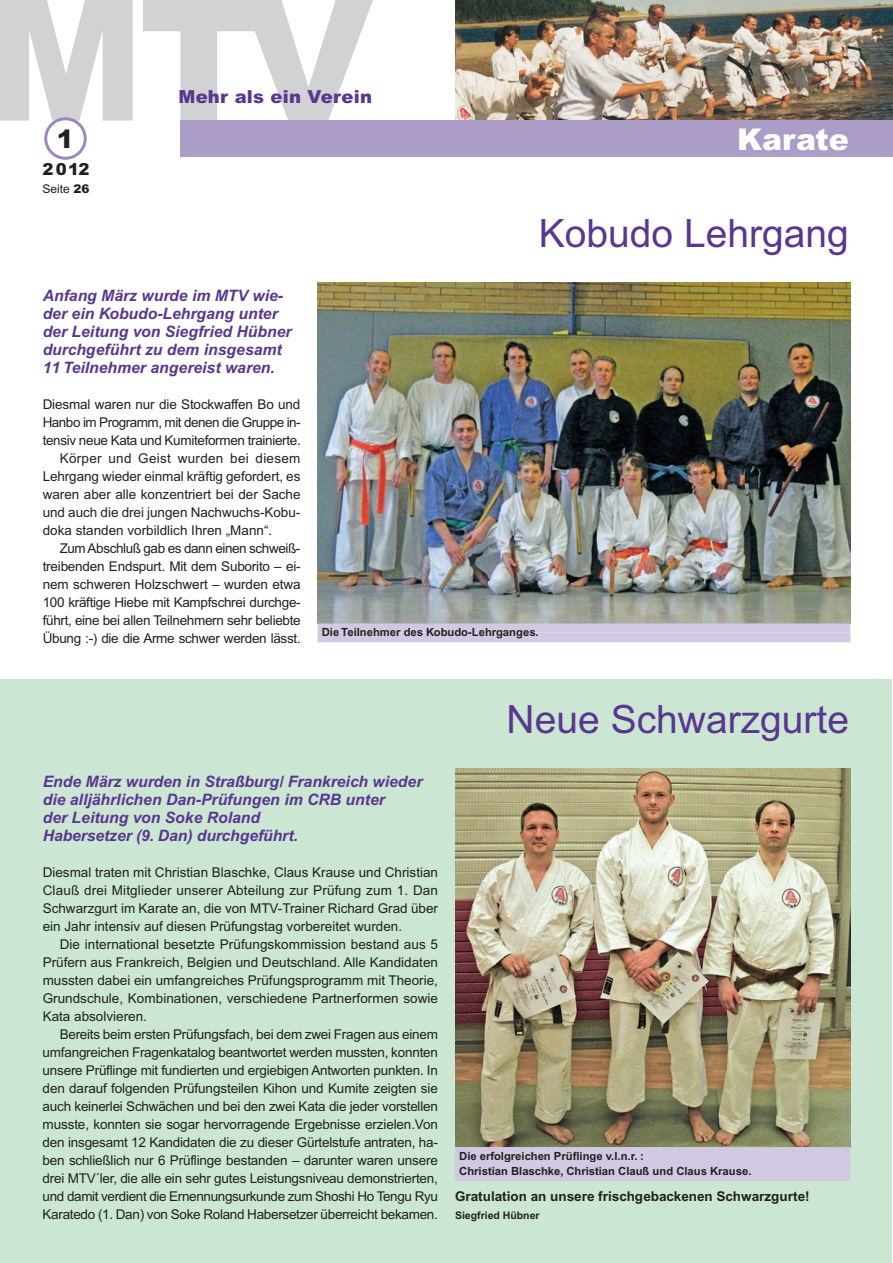
<style>
.page{position:relative;width:893px;height:1263px;background:#fff}
.page>*{position:absolute;margin:0;border:0;box-sizing:border-box;transform-origin:0 0}
.t1{font:39px "Arial";color:#5a3690}
.t2{font:900 30px "Arial";color:#fff}
.t3{font:900 25.5px "Arial";color:#231f20}
.t4{font:900 18px "Arial";letter-spacing:.015em;color:#5a3690}
.t5{font:900 16.5px "Arial";color:#231f20}
.t6{font:italic 700 15.75px/18px "Arial";color:#5a3690}
.t7{font:13.5px/18px "Arial";letter-spacing:-.01em;color:#231f20;text-align:justify}
.t8{font:700 13.5px "Arial";color:#231f20}
.t9{font:13.5px "Arial";letter-spacing:-.035em;color:#231f20}
.t10{font:13.5px "Arial";letter-spacing:-.03em;color:#231f20}
.t11{font:13.5px "Arial";letter-spacing:.02em;color:#231f20}
.t12{font:12px "Arial";color:#231f20}
.t13{font:700 11.25px/15px "Arial";color:#231f20}
.t14{font:700 10.5px "Arial";color:#231f20}
.s1{font-weight:900}
</style>
<div class="page">
<div style="left:0;top:679px;width:891px;height:584px;background:#cbe6d3"></div>
<svg style="left:143px;top:0;width:234px;height:121px"></svg>
<svg style="left:0;top:0;width:133px;height:160px"></svg>
<img style="left:455px;top:0;width:437px;height:121px">
<div style="left:180px;top:121px;width:713px;height:36px;background:#ac9cc8"></div>
<img style="left:892px;top:0;width:1px;height:121px">
<img style="left:455px;top:769px;width:395px;height:378px">
<img style="left:317px;top:283px;width:533px;height:340px">
<div style="left:455px;top:1147px;width:395px;height:9px;background:#d1c8e1"></div>
<div style="left:455px;top:1156px;width:395px;height:10px;background:#d1c8e1"></div>
<div style="left:455px;top:1162px;width:395px;height:9px;background:#d1c8e1"></div>
<div style="left:455px;top:1171px;width:395px;height:10px;background:#d1c8e1"></div>
<div style="left:317px;top:623px;width:533px;height:9px;background:#d1c8e1"></div>
<div style="left:317px;top:632px;width:533px;height:10px;background:#d1c8e1"></div>
<h3 class="t3" style="left:57px;top:122px;width:19px">1</h3>
<p class="t5" style="left:43px;top:159px;width:48px">2012</p>
<p class="t12" style="left:43px;top:184px;width:48px">Seite <span class="s1">26</span></p>
<h3 class="t4" style="left:179px;top:85px;width:195px">Mehr als ein Verein</h3>
<h2 class="t2" style="left:737px;top:120px;width:113px">Karate</h2>
<h1 class="t1" style="left:539px;top:219px;width:312px">Kobudo Lehrgang</h1>
<p class="t6" style="left:43px;top:286px;width:250px">Anfang März wurde im MTV wie&shy;der ein Kobudo-Lehrgang unter der Leitung von Siegfried Hübner durchgeführt zu dem insgesamt<br>11 Teilnehmer angereist waren.</p>
<p class="t7" style="left:43px;top:396px;width:259px">Diesmal waren nur die Stockwaffen Bo und</p>
<p class="t9" style="left:43px;top:417px;width:260px">Hanbo im Programm, mit denen die Gruppe in-</p>
<p class="t7" style="left:43px;top:432px;width:260px">tensiv neue Kata und Kumiteformen trainierte.</p>
<p class="t11" style="left:60px;top:453px;width:242px">Körper und Geist wurden bei diesem</p>
<p class="t7" style="left:43px;top:468px;width:259px">Lehrgang wieder einmal kräftig gefordert, es</p>
<p class="t7" style="left:43px;top:486px;width:259px">waren aber alle konzentriert bei der Sache</p>
<p class="t7" style="left:43px;top:504px;width:259px">und auch die drei jungen Nachwuchs-Kobu-</p>
<p class="t7" style="left:43px;top:522px;width:231px">doka standen vorbildlich Ihren „Mann“.</p>
<p class="t10" style="left:60px;top:543px;width:242px">Zum Abschluß gab es dann einen schweiß-</p>
<p class="t7" style="left:43px;top:558px;width:259px">treibenden Endspurt. Mit dem Suborito – ei-</p>
<p class="t7" style="left:43px;top:576px;width:260px">nem schweren Holzschwert – wurden etwa</p>
<p class="t7" style="left:43px;top:594px;width:260px">100 kräftige Hiebe mit Kampfschrei durchge-</p>
<p class="t7" style="left:43px;top:612px;width:260px">führt, eine bei allen Teilnehmern sehr beliebte</p>
<p class="t7" style="left:43px;top:630px;width:260px">Übung :-) die die Arme schwer werden lässt.</p>
<p class="t13" style="left:322px;top:625px;width:218px">Die Teilnehmer des Kobudo-Lehrganges.</p>
<h1 class="t1" style="left:507px;top:705px;width:344px">Neue Schwarzgurte</h1>
<p class="t6" style="left:43px;top:772px;width:381px">Ende März wurden in Straßburg/ Frankreich wieder die alljährlichen Dan-Prüfungen im CRB unter<br>der Leitung von Soke Roland<br>Habersetzer (9. Dan) durchgeführt.</p>
<p class="t7" style="left:43px;top:864px;width:397px">Diesmal traten mit Christian Blaschke, Claus Krause und Christian Clauß drei Mitglieder unserer Abteilung zur Prüfung zum 1. Dan Schwarzgurt im Karate an, die von MTV-Trainer Richard Grad über ein Jahr intensiv auf diesen Prüfungstag vorbereitet wurden.</p>
<p class="t7" style="left:43px;top:936px;width:397px;text-indent:17px">Die international besetzte Prüfungskommission bestand aus 5<br>Prüfern aus Frankreich, Belgien und Deutschland. Alle Kandidaten mussten dabei ein umfangreiches Prüfungsprogramm mit Theorie, Grundschule, Kombinationen, verschiedene Partnerformen sowie Kata absolvieren.</p>
<p class="t7" style="left:43px;top:1026px;width:397px;text-indent:17px">Bereits beim ersten Prüfungsfach, bei dem zwei Fragen aus einem umfangreichen Fragenkatalog beantwortet werden mussten, konnten unsere Prüflinge mit fundierten und ergiebigen Antworten punkten. In den darauf folgenden Prüfungsteilen Kihon und Kumite zeigten sie auch keinerlei Schwächen und bei den zwei Kata die jeder vorstellen musste, konnten sie sogar hervorragende Ergebnisse erzielen.Von den insgesamt 12 Kandidaten die zu dieser Gürtelstufe antraten, ha&shy;ben schließlich nur 6 Prüflinge bestanden – darunter waren unsere drei MTV´ler, die alle ein sehr gutes Leistungsniveau demonstrierten, und damit verdient die Ernennungsurkunde zum Shoshi Ho Tengu Ryu Karatedo (1. Dan) von Soke Roland Habersetzer überreicht bekamen.</p>
<p class="t13" style="left:459px;top:1148px;width:294px">Die erfolgreichen Prüflinge v.l.n.r. :<br>Christian Blaschke, Christian Clauß und Claus Krause.</p>
<p class="t8" style="left:455px;top:1188px;width:356px">Gratulation an unsere frischgebackenen Schwarzgurte!</p>
<p class="t14" style="left:455px;top:1209px;width:86px">Siegfried Hübner</p>
</div>
